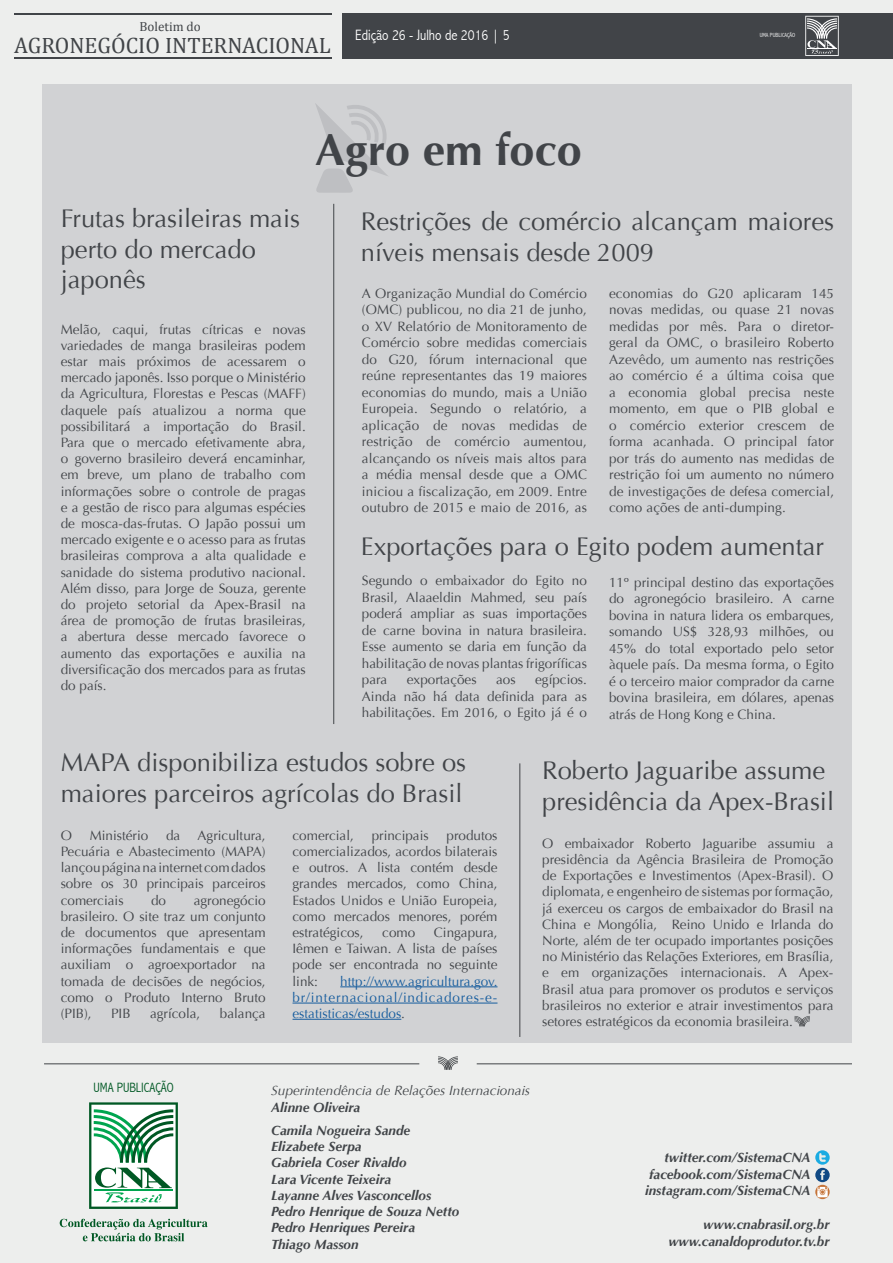
<style>
.page{position:relative;width:893px;height:1263px;background:#edeeed}
.page>*{position:absolute;margin:0;border:0;box-sizing:border-box;transform-origin:0 0}
.t1{font:700 45px "Optima";color:#414448}
.t2{font:25.5px/30.6px "Optima";color:#414448}
.t3{font:22.35px "Cambria Math";color:#414448}
.t4{font:300 condensed 15px "Abadi";color:#fff}
.t5{font:13.5px/16.2px "Optima";color:#414448;text-align:justify}
.t6{font:italic 700 13.5px/16.2px "Optima";color:#414448}
.t7{font:13.5px/16.2px "Optima";letter-spacing:.065em;color:#175d9e;text-align:justify}
.t8{font:italic 13.5px "Optima";color:#414448}
.t9{font:300 condensed 13.5px "Abadi";color:#005824}
.t10{font:13.2px "Cambria Math";color:#414448}
.t11{font:300 condensed 6px "Abadi";color:#fff}
.s1{color:#414448}
</style>
<div class="page">
<hr style="left:14px;top:57px;width:318px;height:2px;background:#414448">
<hr style="left:14px;top:14px;width:318px;height:1px;background:#414448">
<div style="left:342px;top:13px;width:551px;height:46px;background:#414448"></div>
<svg style="left:805px;top:16px;width:34px;height:40px"></svg>
<div style="left:42px;top:85px;width:810px;height:958px;background:#d1d2d4"></div>
<hr style="left:333px;top:204px;width:1px;height:520px;background:#414448">
<hr style="left:520px;top:763px;width:1px;height:274px;background:#414448">
<svg style="left:316px;top:104px;width:72px;height:89px"></svg>
<hr style="left:340px;top:986px;width:157px;height:1px;background:#175d9e">
<hr style="left:292px;top:1003px;width:205px;height:1px;background:#175d9e">
<hr style="left:292px;top:1019px;width:109px;height:1px;background:#175d9e">
<svg style="left:794px;top:1016px;width:16px;height:10px"></svg>
<svg style="left:89px;top:1102px;width:89px;height:107px;background:#a3cbb5"></svg>
<svg style="left:60px;top:1219px;width:148px;height:22px"></svg>
<hr style="left:44px;top:1063px;width:375px;height:1px;background:#414448">
<hr style="left:477px;top:1063px;width:375px;height:1px;background:#414448">
<svg style="left:438px;top:1056px;width:20px;height:14px"></svg>
<svg style="left:815px;top:1150px;width:15px;height:15px"></svg>
<div style="left:815px;top:1168px;width:15px;height:14px;background:#104984;border-radius:50%"></div>
<svg style="left:820px;top:1170px;width:5px;height:10px"></svg>
<svg style="left:819px;top:1153px;width:7px;height:9px"></svg>
<svg style="left:815px;top:1185px;width:15px;height:14px"></svg>
<svg style="left:817px;top:1187px;width:11px;height:10px"></svg>
<p class="t10" style="left:140px;top:19px;width:63px">Boletim do</p>
<h3 class="t3" style="left:14px;top:32px;width:318px">AGRONEGÓCIO INTERNACIONAL</h3>
<p class="t4" style="left:355px;top:27px;width:156px">Edição 26 - Julho de 2016 | 5</p>
<h1 class="t1" style="left:315px;top:124px;width:268px">Agro em foco</h1>
<p class="t11" style="left:760px;top:31px;width:37px">UMA PUBLICAÇÃO</p>
<h2 class="t2" style="left:61px;top:204px;width:241px">Frutas brasileiras mais perto do mercado japonês</h2>
<p class="t5" style="left:61px;top:321px;width:247px">Melão, caqui, frutas cítricas e novas variedades de manga brasileiras podem estar mais próximos de acessarem o mercado japonês. Isso porque o Ministério da Agricultura, Florestas e Pescas (MAFF) daquele país atualizou a norma que possibilitará a importação do Brasil.<br>Para que o mercado efetivamente abra, o governo brasileiro deverá encaminhar, em breve, um plano de trabalho com informações sobre o controle de pragas e a gestão de risco para algumas espécies de mosca-das-frutas. O Japão possui um mercado exigente e o acesso para as frutas brasileiras comprova a alta qualidade e sanidade do sistema produtivo nacional.<br>Além disso, para Jorge de Souza, gerente do projeto setorial da Apex-Brasil na área de promoção de frutas brasileiras, a abertura desse mercado favorece o aumento das exportações e auxilia na diversificação dos mercados para as frutas do país.</p>
<h2 class="t2" style="left:361px;top:206px;width:475px">Restrições de comércio alcançam maiores níveis mensais desde 2009</h2>
<p class="t5" style="left:362px;top:285px;width:227px">A Organização Mundial do Comércio (OMC) publicou, no dia 21 de junho, o XV Relatório de Monitoramento de Comércio sobre medidas comerciais do G20, fórum internacional que reúne representantes das 19 maiores economias do mundo, mais a União Europeia. Segundo o relatório, a aplicação de novas medidas de restrição de comércio aumentou, alcançando os níveis mais altos para a média mensal desde que a OMC iniciou a fiscalização, em 2009. Entre outubro de 2015 e maio de 2016, as</p>
<p class="t5" style="left:609px;top:285px;width:227px">economias do G20 aplicaram 145 novas medidas, ou quase 21 novas medidas por mês. Para o diretor&shy;geral da OMC, o brasileiro Roberto Azevêdo, um aumento nas restrições ao comércio é a última coisa que a economia global precisa neste momento, em que o PIB global e o comércio exterior crescem de forma acanhada. O principal fator por trás do aumento nas medidas de restrição foi um aumento no número de investigações de defesa comercial, como ações de anti-dumping.</p>
<h2 class="t2" style="left:361px;top:531px;width:465px">Exportações para o Egito podem aumentar</h2>
<p class="t5" style="left:362px;top:572px;width:227px">Segundo o embaixador do Egito no Brasil, Alaaeldin Mahmed, seu país poderá ampliar as suas importações de carne bovina in natura brasileira.<br>Esse aumento se daria em função da habilitação de novas plantas frigoríficas para</p>
<p class="t5" style="left:362px;top:671px;width:227px;text-indent:173px">egípcios.<br>Ainda não há data definida para as habilitações. Em 2016, o Egito já é o</p>
<p class="t5" style="left:407px;top:672px;width:71px">exportações</p>
<p class="t5" style="left:496px;top:672px;width:21px">aos</p>
<p class="t5" style="left:609px;top:574px;width:227px">11º principal destino das exportações do agronegócio brasileiro. A carne bovina in natura lidera os embarques, somando US$ 328,93 milhões, ou 45% do total exportado pelo setor àquele país. Da mesma forma, o Egito é o terceiro maior comprador da carne bovina brasileira, em dólares, apenas atrás de Hong Kong e China.</p>
<h2 class="t2" style="left:61px;top:747px;width:407px">MAPA disponibiliza estudos sobre os maiores parceiros agrícolas do Brasil</h2>
<p class="t5" style="left:61px;top:827px;width:206px;text-indent:137px">Agricultura, Pecuária e Abastecimento (MAPA) lançou página na internet com dados sobre os 30 principais parceiros comerciais</p>
<p class="t5" style="left:61px;top:827px;width:13px">O</p>
<p class="t5" style="left:90px;top:827px;width:60px">Ministério</p>
<p class="t5" style="left:166px;top:827px;width:16px">da</p>
<p class="t5" style="left:151px;top:892px;width:17px">do</p>
<p class="t5" style="left:61px;top:892px;width:206px;text-indent:133px">agronegócio brasileiro. O site traz um conjunto de documentos que apresentam informações fundamentais e que auxiliam o agroexportador na tomada de decisões de negócios, como o Produto Interno Bruto (PIB),</p>
<p class="t5" style="left:111px;top:1005px;width:21px">PIB</p>
<p class="t5" style="left:150px;top:1005px;width:52px">agrícola,</p>
<p class="t5" style="left:220px;top:1005px;width:47px">balança</p>
<p class="t5" style="left:292px;top:827px;width:206px;text-indent:154px">produtos comercializados, acordos bilaterais e outros. A lista contém desde grandes mercados, como China, Estados Unidos e União Europeia, como mercados menores, porém estratégicos,</p>
<p class="t5" style="left:292px;top:827px;width:63px">comercial,</p>
<p class="t5" style="left:372px;top:827px;width:59px">principais</p>
<p class="t5" style="left:292px;top:924px;width:206px;text-indent:141px">Cingapura, Iêmen e Taiwan. A lista de países pode ser encontrada no seguinte link:</p>
<p class="t5" style="left:382px;top:924px;width:35px">como</p>
<p class="t7" style="left:292px;top:973px;width:206px;text-indent:48px">http://www.agricultura.gov. br/internacional/indicadores-e&shy;estatisticas/estudos<span class="s1">.</span></p>
<h2 class="t2" style="left:542px;top:755px;width:293px">Roberto Jaguaribe assume presidência da Apex-Brasil</h2>
<p class="t5" style="left:542px;top:835px;width:293px">O embaixador Roberto Jaguaribe assumiu a presidência da Agência Brasileira de Promoção de Exportações e Investimentos (Apex-Brasil). O diplomata, e engenheiro de sistemas por formação, já exerceu os cargos de embaixador do Brasil na China e Mongólia, Reino Unido e Irlanda do Norte, além de ter ocupado importantes posições no Ministério das Relações Exteriores, em Brasília, e em organizações internacionais. A Apex-Brasil atua para promover os produtos e serviços brasileiros no exterior e atrair investimentos para setores estratégicos da economia brasileira.</p>
<p class="t9" style="left:93px;top:1080px;width:82px">UMA PUBLICAÇÃO</p>
<p class="t8" style="left:271px;top:1083px;width:261px">Superintendência de Relações Internacionais</p>
<p class="t6" style="left:271px;top:1095px;width:141px;line-height:23.4px">Alinne Oliveira<br>Camila Nogueira Sande</p>
<p class="t6" style="left:271px;top:1139px;width:190px">Elizabete Serpa<br>Gabriela Coser Rivaldo<br>Lara Vicente Teixeira<br>Layanne Alves Vasconcellos<br>Pedro Henrique de Souza Netto<br>Pedro Henriques Pereira<br>Thiago Masson</p>
<p class="t6" style="left:645px;top:1150px;width:167px;text-align:right">twitter.com/SistemaCNA facebook.com/SistemaCNA instagram.com/SistemaCNA</p>
<p class="t6" style="left:668px;top:1217px;width:163px;text-align:right">www.cnabrasil.org.br www.canaldoprodutor.tv.br</p>
</div>
